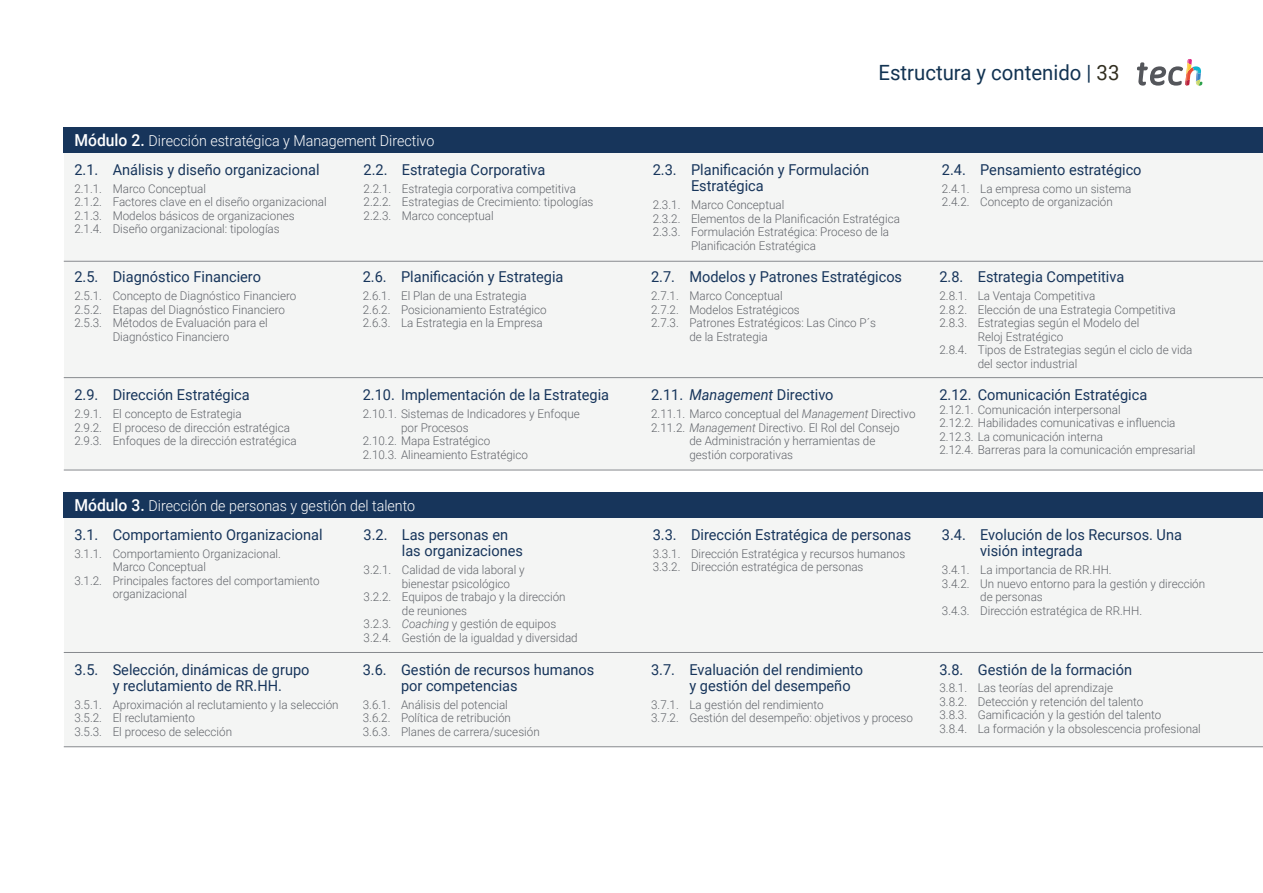
<style>
.page{position:relative;width:1263px;height:893px;background:#fff}
.page>*{position:absolute;margin:0;border:0;box-sizing:border-box;transform-origin:0 0}
.t1{font:21px "Roboto";color:#123352}
.t2{font:15px/16.5px "Roboto";color:#17355b}
.t3{font:300 15px "Roboto";color:#fff;scale:.95 1}
.t4{font:300 12px/13.5px "Roboto";color:#61646a}
.s1{font-weight:500;font-size:16.5px}
.s2{font-style:italic}
.s3{color:#312e20}
</style>
<div class="page">
<div style="left:64px;top:153px;width:1199px;height:317px;background:#f4f5f4"></div>
<div style="left:64px;top:518px;width:1199px;height:229px;background:#f4f5f4"></div>
<div style="left:64px;top:492px;width:1199px;height:26px;background:#17355b"></div>
<hr style="left:64px;top:652px;width:1199px;height:1px;background:#878a8e">
<hr style="left:64px;top:746px;width:1199px;height:1px;background:#878a8e">
<div style="left:64px;top:128px;width:1199px;height:25px;background:#17355b"></div>
<hr style="left:64px;top:261px;width:1199px;height:1px;background:#878a8e">
<hr style="left:64px;top:470px;width:1199px;height:1px;background:#878a8e">
<hr style="left:64px;top:377px;width:1199px;height:1px;background:#878a8e">
<svg style="left:1137px;top:59px;width:65px;height:27px"></svg>
<p class="t3" style="left:74px;top:130px;width:380px"><span class="s1">Módulo 2.</span> Dirección estratégica y Management Directivo</p>
<p class="t2" style="left:74px;top:161px;width:247px">2.1. Análisis y diseño organizacional</p>
<p class="t4" style="left:74px;top:181px;width:254px">2.1.1. Marco Conceptual<br>2.1.2. Factores clave en el diseño organizacional 2.1.3. Modelos básicos de organizaciones<br>2.1.4. Diseño organizacional: tipologías</p>
<p class="t2" style="left:74px;top:268px;width:188px">2.5. Diagnóstico Financiero</p>
<p class="t4" style="left:74px;top:289px;width:224px">2.5.1. Concepto de Diagnóstico Financiero</p>
<p class="t4" style="left:74px;top:302px;width:212px">2.5.2. Etapas del Diagnóstico Financiero</p>
<p class="t4" style="left:74px;top:316px;width:195px">2.5.3. Métodos de Evaluación para el</p>
<p class="t4" style="left:113px;top:329px;width:118px">Diagnóstico Financiero</p>
<p class="t2" style="left:74px;top:386px;width:177px">2.9. Dirección Estratégica</p>
<p class="t4" style="left:74px;top:407px;width:224px">2.9.1. El concepto de Estrategia<br>2.9.2. El proceso de dirección estratégica<br>2.9.3. Enfoques de la dirección estratégica</p>
<p class="t2" style="left:364px;top:161px;width:183px">2.2. Estrategia Corporativa</p>
<p class="t4" style="left:364px;top:181px;width:231px">2.2.1. Estrategia corporativa competitiva<br>2.2.2. Estrategias de Crecimiento: tipologías<br>2.2.3. Marco conceptual</p>
<p class="t2" style="left:363px;top:268px;width:202px">2.6. Planificación y Estrategia</p>
<p class="t4" style="left:363px;top:289px;width:185px">2.6.1. El Plan de una Estrategia<br>2.6.2. Posicionamiento Estratégico<br>2.6.3. La Estrategia en la Empresa</p>
<p class="t2" style="left:363px;top:386px;width:248px">2.10. Implementación de la Estrategia</p>
<p class="t4" style="left:363px;top:407px;width:218px">2.10.1. Sistemas de Indicadores y Enfoque</p>
<p class="t4" style="left:401px;top:420px;width:69px">por Procesos</p>
<p class="t4" style="left:363px;top:434px;width:129px">2.10.2. Mapa Estratégico</p>
<p class="t4" style="left:363px;top:447px;width:167px">2.10.3. Alineamiento Estratégico</p>
<p class="t3" style="left:74px;top:496px;width:360px"><span class="s1">Módulo 3.</span> Dirección de personas y gestión del talento</p>
<p class="t2" style="left:74px;top:526px;width:250px">3.1. Comportamiento Organizacional</p>
<p class="t4" style="left:74px;top:546px;width:208px">3.1.1. Comportamiento Organizacional.</p>
<p class="t4" style="left:113px;top:560px;width:95px">Marco Conceptual</p>
<p class="t4" style="left:74px;top:573px;width:247px">3.1.2. Principales factores del comportamiento</p>
<p class="t4" style="left:113px;top:587px;width:76px">organizacional</p>
<p class="t2" style="left:113px;top:660px;width:198px;text-indent:-38px">3.5. Selección, dinámicas de grupo y reclutamiento de RR.HH.</p>
<p class="t4" style="left:74px;top:697px;width:266px">3.5.1. Aproximación al reclutamiento y la selección<br>3.5.2. El reclutamiento<br>3.5.3. El proceso de selección</p>
<p class="t2" style="left:402px;top:526px;width:123px;text-indent:-38px">3.2. Las personas en las organizaciones</p>
<p class="t4" style="left:364px;top:563px;width:163px">3.2.1. Calidad de vida laboral y</p>
<p class="t4" style="left:402px;top:576px;width:110px">bienestar psicológico</p>
<p class="t4" style="left:364px;top:590px;width:204px">3.2.2. Equipos de trabajo y la dirección</p>
<p class="t4" style="left:402px;top:603px;width:67px">de reuniones</p>
<p class="t4" style="left:364px;top:617px;width:194px">3.2.3. <span class="s2">Coaching</span> y gestión de equipos</p>
<p class="t4" style="left:364px;top:630px;width:216px">3.2.4. Gestión de la igualdad y diversidad</p>
<p class="t2" style="left:401px;top:660px;width:195px;text-indent:-38px">3.6. Gestión de recursos humanos por competencias</p>
<p class="t4" style="left:363px;top:697px;width:178px">3.6.1. Análisis del potencial<br>3.6.2. Política de retribución<br>3.6.3. Planes de carrera/sucesión</p>
<h1 class="t1" style="left:878px;top:57px;width:242px">Estructura y contenido | <span class="s3">33</span></h1>
<p class="t2" style="left:691px;top:161px;width:180px;text-indent:-38px">2.3. Planificación y Formulación<br>Estratégica</p>
<p class="t4" style="left:653px;top:198px;width:133px">2.3.1. Marco Conceptual</p>
<p class="t4" style="left:653px;top:211px;width:249px">2.3.2. Elementos de la Planificación Estratégica</p>
<p class="t4" style="left:653px;top:225px;width:238px">2.3.3. Formulación Estratégica: Proceso de la</p>
<p class="t4" style="left:691px;top:238px;width:127px">Planificación Estratégica</p>
<p class="t2" style="left:651px;top:268px;width:252px">2.7. Modelos y Patrones Estratégicos</p>
<p class="t4" style="left:651px;top:289px;width:133px">2.7.1. Marco Conceptual</p>
<p class="t4" style="left:651px;top:302px;width:150px">2.7.2. Modelos Estratégicos</p>
<p class="t4" style="left:651px;top:316px;width:226px">2.7.3. Patrones Estratégicos: Las Cinco P´s</p>
<p class="t4" style="left:689px;top:329px;width:80px">de la Estrategia</p>
<p class="t2" style="left:651px;top:386px;width:184px">2.11. <span class="s2">Management</span> Directivo</p>
<p class="t4" style="left:651px;top:407px;width:266px">2.11.1. Marco conceptual del <span class="s2">Management</span> Directivo</p>
<p class="t4" style="left:651px;top:420px;width:250px">2.11.2. <span class="s2">Management</span> Directivo. El Rol del Consejo</p>
<p class="t4" style="left:689px;top:434px;width:187px">de Administración y herramientas de</p>
<p class="t4" style="left:689px;top:447px;width:105px">gestión corporativas</p>
<p class="t2" style="left:942px;top:161px;width:201px">2.4. Pensamiento estratégico</p>
<p class="t4" style="left:942px;top:181px;width:191px">2.4.1. La empresa como un sistema<br>2.4.2. Concepto de organización</p>
<p class="t2" style="left:939px;top:268px;width:186px">2.8. Estrategia Competitiva</p>
<p class="t4" style="left:939px;top:289px;width:157px">2.8.1. La Ventaja Competitiva</p>
<p class="t4" style="left:939px;top:302px;width:238px">2.8.2. Elección de una Estrategia Competitiva</p>
<p class="t4" style="left:939px;top:316px;width:201px">2.8.3. Estrategias según el Modelo del</p>
<p class="t4" style="left:978px;top:329px;width:87px">Reloj Estratégico</p>
<p class="t4" style="left:939px;top:343px;width:255px">2.8.4. Tipos de Estrategias según el ciclo de vida</p>
<p class="t4" style="left:978px;top:356px;width:101px">del sector industrial</p>
<p class="t2" style="left:939px;top:386px;width:209px">2.12. Comunicación Estratégica</p>
<p class="t4" style="left:939px;top:402px;width:258px">2.12.1. Comunicación interpersonal<br>2.12.2. Habilidades comunicativas e influencia 2.12.3. La comunicación interna<br>2.12.4. Barreras para la comunicación empresarial</p>
<p class="t2" style="left:653px;top:526px;width:260px">3.3. Dirección Estratégica de personas</p>
<p class="t4" style="left:653px;top:546px;width:254px">3.3.1. Dirección Estratégica y recursos humanos<br>3.3.2. Dirección estratégica de personas</p>
<p class="t2" style="left:689px;top:660px;width:175px;text-indent:-38px">3.7. Evaluación del rendimiento y gestión del desempeño</p>
<p class="t4" style="left:651px;top:697px;width:263px">3.7.1. La gestión del rendimiento<br>3.7.2. Gestión del desempeño: objetivos y proceso</p>
<p class="t2" style="left:980px;top:526px;width:203px;text-indent:-38px">3.4. Evolución de los Recursos. Una visión integrada</p>
<p class="t4" style="left:942px;top:563px;width:171px">3.4.1. La importancia de RR.HH.</p>
<p class="t4" style="left:942px;top:576px;width:265px">3.4.2. Un nuevo entorno para la gestión y dirección</p>
<p class="t4" style="left:980px;top:590px;width:64px">de personas</p>
<p class="t4" style="left:942px;top:603px;width:202px">3.4.3. Dirección estratégica de RR.HH.</p>
<p class="t2" style="left:939px;top:660px;width:194px">3.8. Gestión de la formación</p>
<p class="t4" style="left:939px;top:681px;width:263px">3.8.1. Las teorías del aprendizaje<br>3.8.2. Detección y retención del talento<br>3.8.3. Gamificación y la gestión del talento<br>3.8.4. La formación y la obsolescencia profesional</p>
</div>
